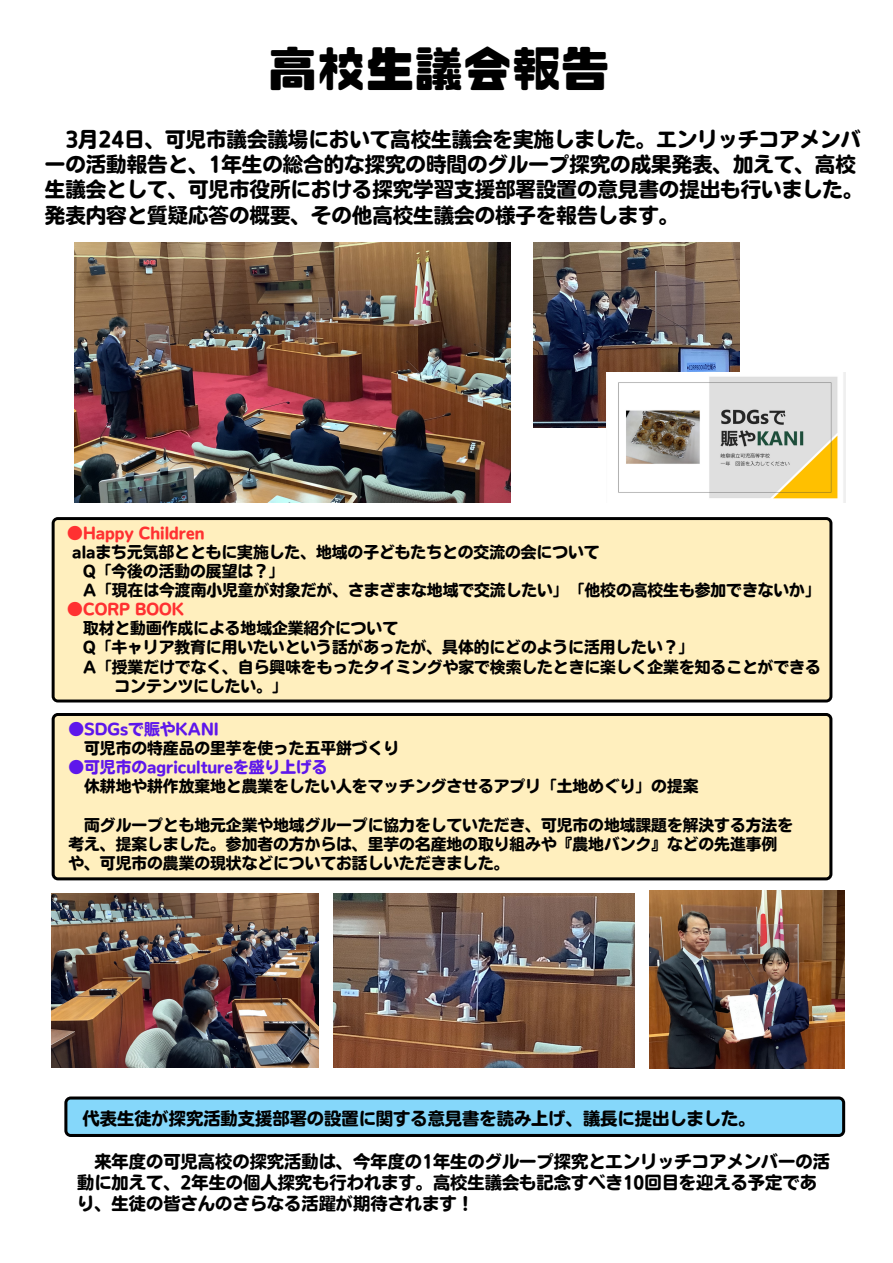
<style>
.page{position:relative;width:893px;height:1263px;background:#fff}
.page>*{position:absolute;margin:0;border:0;box-sizing:border-box;transform-origin:0 0}
.t1{font:48.75px "CP Font";color:#000}
.t2{font:20.48px/25.2px "Nud Motoya Maru Std W6";color:#000}
.t3{font:17.25px/21.4px "Nud Motoya Maru Std W6";color:#000}
.t4{font:15.75px/19.1px "Nud Motoya Maru Std W6";color:#000}
.t5{font:15.75px "Nud Motoya Maru Std W6";color:#5e17eb}
.t6{font:15.75px "Nud Motoya Maru Std W6";color:#ff3131}
</style>
<div class="page">
<div style="left:52px;top:517px;width:780px;height:185px;background:#ffefbe"></div>
<div style="left:52px;top:713px;width:780px;height:167px;background:#ffefbe"></div>
<svg style="left:64px;top:1096px;width:781px;height:41px;background:#72b6d3"></svg>
<img style="left:649px;top:891px;width:196px;height:177px">
<img style="left:52px;top:893px;width:266px;height:175px">
<img style="left:333px;top:893px;width:302px;height:175px">
<img style="left:534px;top:242px;width:206px;height:185px">
<img style="left:606px;top:373px;width:239px;height:130px">
<img style="left:74px;top:242px;width:437px;height:260px">
<h1 class="t1" style="left:268px;top:45px;width:343px">高校生議会報告</h1>
<h2 class="t2" style="left:45px;top:127px;width:820px;text-indent:20px">3月 24日、可児市議会議場において高校生議会を実施しました。エンリッチコアメンバーの活動報告と、1年生の総合的な探究の時間のグループ探究の成果発表、加えて、高校生議会として、可児市役所における探究学習支援部署設置の意見書の提出も行いました。発表内容と質疑応答の概要、その他高校生議会の様子を報告します。</h2>
<p class="t6" style="left:67px;top:525px;width:139px">●Happy Children</p>
<p class="t4" style="left:83px;top:542px;width:739px;text-indent:-11px">alaまち元気部とともに実施した、地域の子どもたちとの交流の会について<br>Q「今後の活動の展望は？」<br>A「現在は今渡南小児童が対象だが、さまざまな地域で交流したい」「他校の高校生も参加できないか」</p>
<p class="t6" style="left:67px;top:601px;width:118px">●CORP BOOK</p>
<p class="t4" style="left:83px;top:619px;width:316px">取材と動画作成による地域企業紹介について</p>
<p class="t4" style="left:83px;top:638px;width:613px">Q「キャリア教育に用いたいという話があったが、具体的にどのように活用したい？」</p>
<p class="t4" style="left:83px;top:657px;width:739px">A「授業だけでなく、自ら興味をもったタイミングや家で検索したときに楽しく企業を知ることができる</p>
<p class="t4" style="left:115px;top:676px;width:175px">コンテンツにしたい。」</p>
<p class="t5" style="left:68px;top:721px;width:152px">●SDGsで賑やKANI</p>
<p class="t4" style="left:84px;top:739px;width:316px">可児市の特産品の里芋を使った五平餅づくり</p>
<p class="t5" style="left:68px;top:759px;width:261px">●可児市のagricultureを盛り上げる</p>
<p class="t4" style="left:84px;top:777px;width:616px">休耕地や耕作放棄地と農業をしたい人をマッチングさせるアプリ「土地めぐり」の提案</p>
<p class="t4" style="left:68px;top:815px;width:726px;text-indent:16px">両グループとも地元企業や地域グループに協力をしていただき、可児市の地域課題を解決する方法を考え、提案しました。参加者の方からは、里芋の名産地の取り組みや『農地バンク』などの先進事例や、可児市の農業の現状などについてお話しいただきました。</p>
<p class="t3" style="left:83px;top:1107px;width:674px">代表生徒が探究活動支援部署の設置に関する意見書を読み上げ、議長に提出しました。</p>
<p class="t3" style="left:77px;top:1150px;width:754px;text-indent:17px">来年度の可児高校の探究活動は、今年度の1年生のグループ探究とエンリッチコアメンバーの活動に加えて、2年生の個人探究も行われます。高校生議会も記念すべき10回目を迎える予定であり、生徒の皆さんのさらなる活躍が期待されます！</p>
</div>
